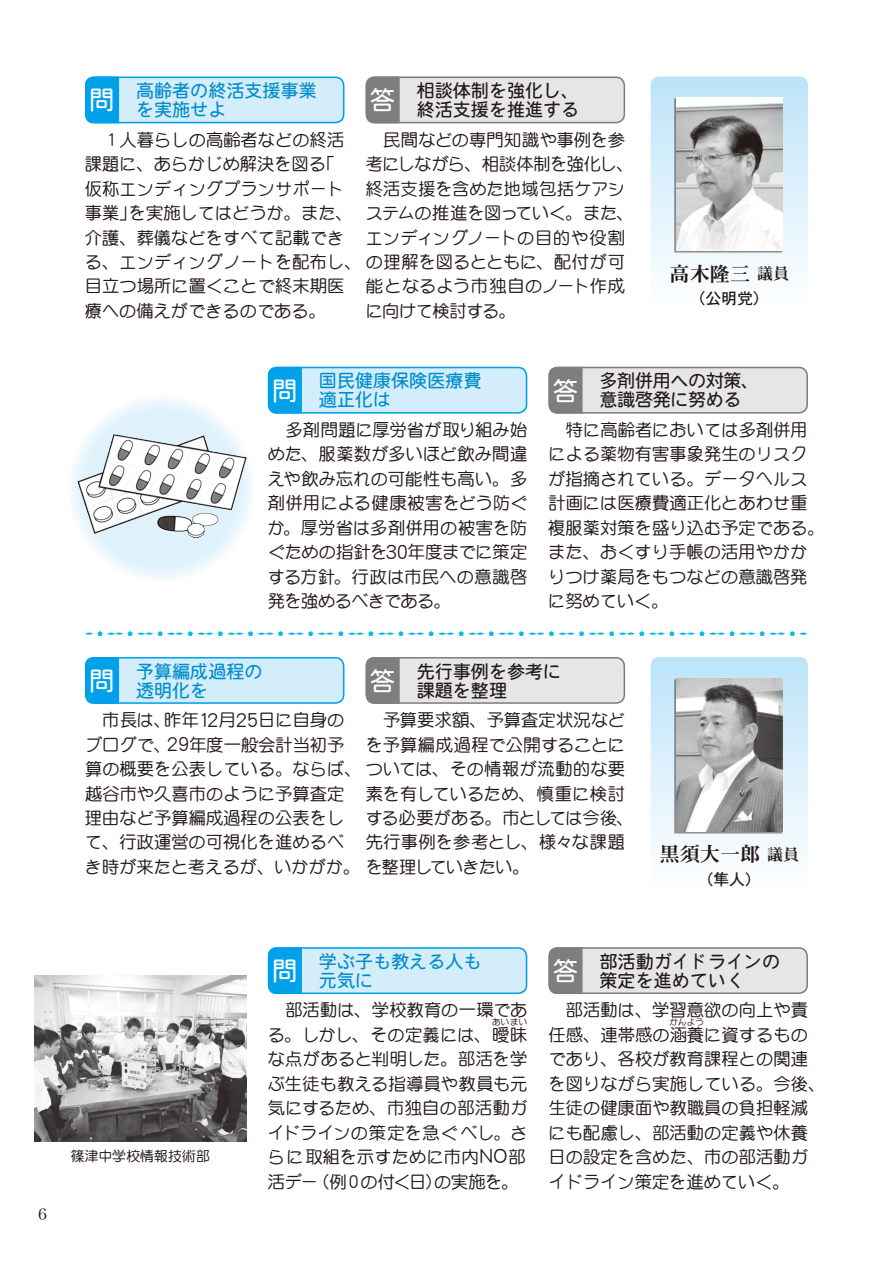
<style>
.page{position:relative;width:893px;height:1263px;background:#fff}
.page>*{position:absolute;margin:0;border:0;box-sizing:border-box;transform-origin:0 0}
.t1{font:20.25px "DFPHS Mincho CID W7";color:#231916}
.t2{font:18px/19.2px "DFPHS Maru Gothic CID W4";color:#008dcb}
.t3{font:18px/19.2px "DFPHS Maru Gothic CID W4";color:#231916}
.t4{font:18px/19.2px "DFPHS Maru Gothic CID W4";letter-spacing:-.02em;color:#231916}
.t5{font:500 17.25px/24.5px "DFP Maru Gothic CID";letter-spacing:.005em;color:#231916}
.t6{font:15.9px "DFPHS Gothic CID W5";color:#231916}
.t7{font:15.45px "Hira Min Pro W3";color:#231916}
.t8{font:500 13.8px "DFP Maru Gothic CID";letter-spacing:.01em;color:#231916}
.t9{font:500 8.55px "DFP Maru Gothic CID";color:#231916}
.s1{font-size:15.9px}
.s2{font-size:18.9px}
</style>
<div class="page">
<div style="left:268px;top:367px;width:259px;height:47px;background:#d3edfb;border-radius:9px"></div>
<div style="left:268px;top:367px;width:259px;height:47px;border:2px solid #00a1e9;border-radius:9px"></div>
<div style="left:268px;top:367px;width:34px;height:47px;background:#00a1e9"></div>
<div style="left:268px;top:947px;width:259px;height:47px;background:#d3edfb;border-radius:9px"></div>
<div style="left:268px;top:947px;width:259px;height:47px;border:2px solid #00a1e9;border-radius:9px"></div>
<div style="left:268px;top:947px;width:34px;height:47px;background:#00a1e9"></div>
<div style="left:85px;top:77px;width:259px;height:46px;background:#d3edfb;border-radius:9px"></div>
<div style="left:85px;top:77px;width:259px;height:46px;border:2px solid #00a1e9;border-radius:9px"></div>
<div style="left:85px;top:77px;width:34px;height:46px;background:#00a1e9"></div>
<div style="left:85px;top:657px;width:259px;height:47px;background:#d3edfb;border-radius:9px"></div>
<div style="left:85px;top:657px;width:259px;height:47px;border:2px solid #00a1e9;border-radius:9px"></div>
<div style="left:85px;top:657px;width:34px;height:47px;background:#00a1e9"></div>
<div style="left:549px;top:367px;width:259px;height:47px;background:#e6e6e7;border-radius:9px"></div>
<div style="left:549px;top:367px;width:259px;height:47px;border:2px solid #7e7e7e;border-radius:9px"></div>
<div style="left:549px;top:367px;width:34px;height:47px;background:#7e7e7e"></div>
<div style="left:549px;top:947px;width:259px;height:47px;background:#e6e6e7;border-radius:9px"></div>
<div style="left:549px;top:947px;width:259px;height:47px;border:2px solid #7e7e7e;border-radius:9px"></div>
<div style="left:549px;top:947px;width:34px;height:47px;background:#7e7e7e"></div>
<div style="left:366px;top:77px;width:259px;height:46px;background:#e6e6e7;border-radius:9px"></div>
<div style="left:366px;top:77px;width:259px;height:46px;border:2px solid #7e7e7e;border-radius:9px"></div>
<div style="left:366px;top:77px;width:34px;height:46px;background:#7e7e7e"></div>
<div style="left:366px;top:657px;width:259px;height:47px;background:#e6e6e7;border-radius:9px"></div>
<div style="left:366px;top:657px;width:259px;height:47px;border:2px solid #7e7e7e;border-radius:9px"></div>
<div style="left:366px;top:657px;width:34px;height:47px;background:#7e7e7e"></div>
<svg style="left:85px;top:631px;width:722px;height:5px"></svg>
<svg style="left:651px;top:77px;width:157px;height:197px"></svg>
<div style="left:674px;top:98px;width:108px;height:155px;background:#231916;opacity:.5"></div>
<img style="left:676px;top:98px;width:106px;height:153px">
<img style="left:34px;top:975px;width:213px;height:166px">
<svg style="left:651px;top:657px;width:157px;height:198px"></svg>
<div style="left:674px;top:678px;width:108px;height:156px;background:#231916;opacity:.5"></div>
<img style="left:676px;top:678px;width:106px;height:153px">
<svg style="left:68px;top:395px;width:187px;height:187px;fill:#e7f5fc"></svg>
<img style="left:72px;top:423px;width:183px;height:124px">
<p class="t2" style="left:89px;top:81px;width:229px;text-indent:47px">高齢者の終活支援事業<sup>問</sup> を実施せよ</p>
<p class="t3" style="left:370px;top:81px;width:211px;text-align:right">相談体制を強化し、<br><sup>答</sup> 終活支援を推進する</p>
<p class="t5" style="left:85px;top:127px;width:542px;text-indent:17px">１人暮らしの高齢者などの終活<br>課題に、あらかじめ解決を図る「<br>仮称エンディングプランサポート<br>事業」を実施してはどうか。また、<br>介護、葬儀などをすべて記載でき<br>る、エンディングノートを配布し、の理解を図るとともに、配付が可目立つ場所に置くことで終末期医<br>療への備えができるのである。</p>
<p class="t5" style="left:366px;top:127px;width:270px;text-align:center">民間などの専門知識や事例を参<br>考にしながら、相談体制を強化し、終活支援を含めた地域包括ケアシステムの推進を図っていく。また、エンディングノートの目的や役割</p>
<p class="t5" style="left:366px;top:274px;width:261px">能となるよう市独自のノート作成に向けて検討する。</p>
<p class="t1" style="left:670px;top:263px;width:121px">高木隆三 <span class="s1">議員</span></p>
<p class="t6" style="left:689px;top:290px;width:81px">（公明党）</p>
<p class="t2" style="left:272px;top:371px;width:211px;text-indent:47px">国民健康保険医療費<sup>問</sup> 適正化は</p>
<p class="t5" style="left:268px;top:417px;width:261px;text-align:justify;text-indent:18px">多剤問題に厚労省が取り組み始めた、服薬数が多いほど飲み間違えや飲み忘れの可能性も高い。多剤併用による健康被害をどう防ぐか。厚労省は多剤併用の被害を防ぐための指針を<span class="s2">30</span>年度までに策定する方針。行政は市民への意識啓発を強めるべきである。</p>
<p class="t4" style="left:553px;top:371px;width:208px;text-indent:47px">多剤併用への対策、<sup>答</sup> 意識啓発に努める</p>
<p class="t5" style="left:548px;top:417px;width:278px;text-indent:18px">特に高齢者においては多剤併用による薬物有害事象発生のリスクが指摘されている。データヘルス計画には医療費適正化とあわせ重複服薬対策を盛り込む予定である。また、おくすり手帳の活用やかかりつけ薬局をもつなどの意識啓発に努めていく。</p>
<p class="t2" style="left:89px;top:661px;width:175px;text-indent:47px">予算編成過程の<sup>問</sup> 透明化を</p>
<p class="t3" style="left:370px;top:661px;width:193px;text-indent:47px">先行事例を参考に<sup>答</sup> 課題を整理</p>
<p class="t5" style="left:85px;top:707px;width:542px;text-indent:17px">市長は、昨年<span class="s2">12</span>月<span class="s2">25</span>日に自身の<br>ブログで、<span class="s2">29</span>年度一般会計当初予<br>算の概要を公表している。ならば、ついては、その情報が流動的な要越谷市や久喜市のように予算査定<br>理由など予算編成過程の公表をし<br>て、行政運営の可視化を進めるべ<br>き時が来たと考えるが、いかがか。を整理していきたい。</p>
<p class="t5" style="left:366px;top:707px;width:261px;text-align:right">予算要求額、予算査定状況などを予算編成過程で公開することに</p>
<p class="t5" style="left:366px;top:781px;width:269px">素を有しているため、慎重に検討する必要がある。市としては今後、先行事例を参考とし、様々な課題</p>
<p class="t1" style="left:659px;top:843px;width:141px">黒須大一郎 <span class="s1">議員</span></p>
<p class="t6" style="left:697px;top:870px;width:65px">（隼人）</p>
<p class="t7" style="left:38px;top:1201px;width:11px">6</p>
<p class="t8" style="left:71px;top:1148px;width:140px">篠津中学校情報技術部</p>
<p class="t2" style="left:272px;top:951px;width:211px;text-indent:47px">学ぶ子も教える人も<sup>問</sup> 元気に</p>
<p class="t5" style="left:268px;top:998px;width:261px;text-align:right">部活動は、学校教育の一環である。しかし、その定義には、曖昧</p>
<p class="t9" style="left:492px;top:1017px;width:37px">あいまい</p>
<p class="t5" style="left:268px;top:1046px;width:261px;text-align:justify">な点があると判明した。部活を学ぶ生徒も教える指導員や教員も元気にするため、市独自の部活動ガイドラインの策定を急ぐべし。さらに取組を示すために市内<span class="s2">NO</span>部活デー（例０の付く日）の実施を。</p>
<p class="t3" style="left:553px;top:951px;width:229px;text-indent:47px">部活動ガイドラインの<sup>答</sup> 策定を進めていく</p>
<p class="t5" style="left:549px;top:998px;width:261px;text-align:right">部活動は、学習意欲の向上や責任感、連帯感の涵養に資するもの</p>
<p class="t9" style="left:670px;top:1017px;width:36px">かんよう</p>
<p class="t5" style="left:549px;top:1046px;width:278px">であり、各校が教育課程との関連を図りながら実施している。今後、生徒の健康面や教職員の負担軽減にも配慮し、部活動の定義や休養日の設定を含めた、市の部活動ガイドライン策定を進めていく。</p>
</div>
